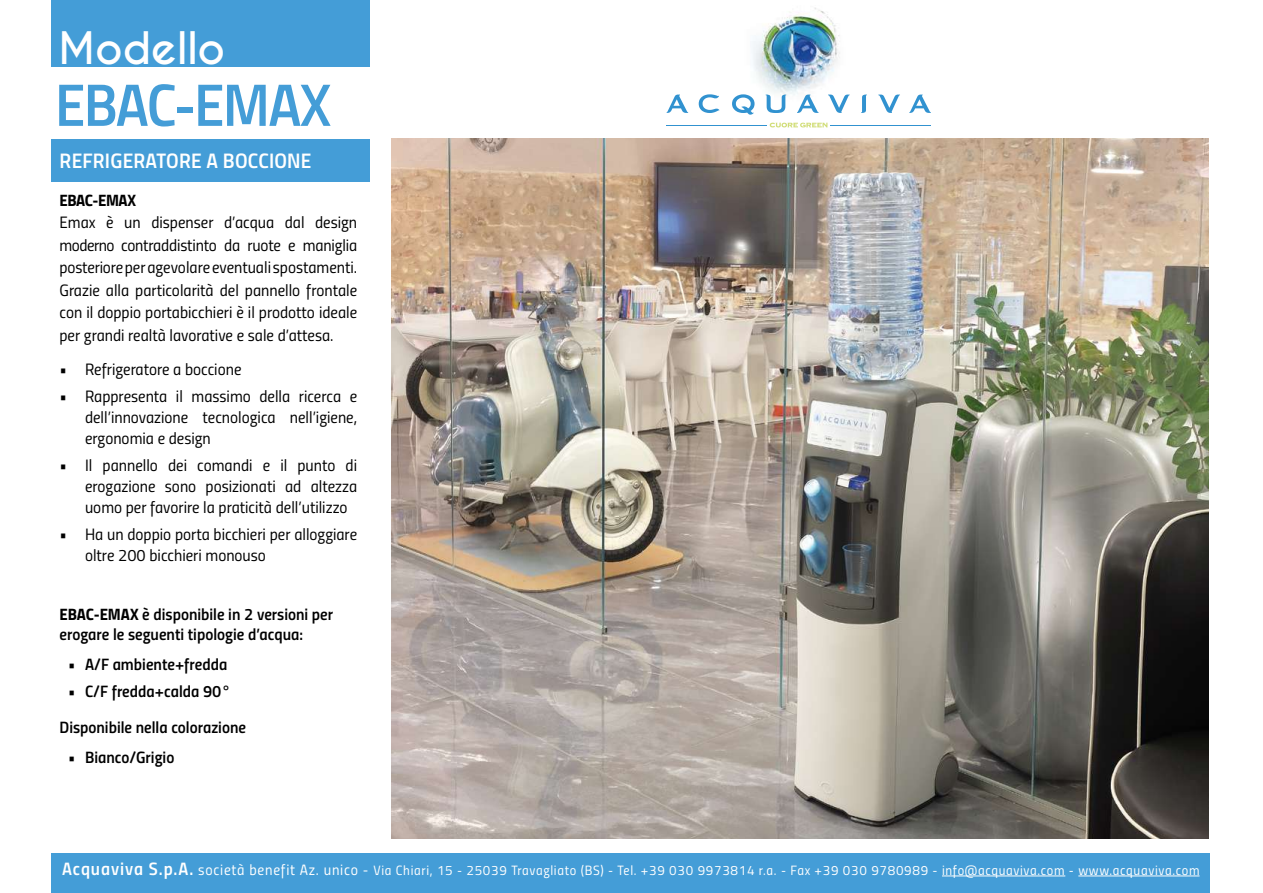
<style>
.page{position:relative;width:1263px;height:893px;background:#fff}
.page>*{position:absolute;margin:0;border:0;box-sizing:border-box;transform-origin:0 0}
.t1{font:60px "Titillium Semibold Upright";letter-spacing:-.025em;color:#449dd7}
.t2{font:700 42px "Caviar Dreams";color:#fff}
.t3{font:21px "Titillium Semibold Upright";letter-spacing:.01em;color:#fff}
.t4{font:16.5px/22.5px "Titillium Regular Upright";color:#000;text-align:justify}
.t5{font:16.5px/19.8px "Titillium Semibold Upright";color:#000}
.t6{font:16.5px "Titillium Bold Upright";letter-spacing:-.02em;color:#000}
.t7{font:13.5px "Titillium Regular Upright";letter-spacing:.05em;color:#fff}
.s1{font-family:"Titillium Bold Upright"}
.s2{font-family:"Titillium Semibold Upright";font-size:18px}
.s3{font-size:15px}
</style>
<div class="page">
<img style="left:391px;top:139px;width:818px;height:700px">
<div style="left:51px;top:139px;width:319px;height:43px;background:#449dd7"></div>
<div style="left:51px;top:853px;width:1158px;height:40px;background:#449dd7"></div>
<img style="left:752px;top:8px;width:115px;height:98px">
<svg style="left:770px;top:122px;width:58px;height:6px"></svg>
<hr style="left:666px;top:125px;width:101px;height:1px;background:#3192d0">
<hr style="left:831px;top:125px;width:100px;height:1px;background:#3192d0">
<svg style="left:878px;top:95px;width:22px;height:18px"></svg>
<svg style="left:732px;top:94px;width:22px;height:21px"></svg>
<svg style="left:828px;top:95px;width:22px;height:18px"></svg>
<svg style="left:666px;top:95px;width:22px;height:18px"></svg>
<svg style="left:797px;top:95px;width:21px;height:18px"></svg>
<svg style="left:909px;top:95px;width:22px;height:18px"></svg>
<svg style="left:766px;top:95px;width:20px;height:18px"></svg>
<svg style="left:861px;top:95px;width:6px;height:18px"></svg>
<svg style="left:699px;top:94px;width:20px;height:19px"></svg>
<div style="left:51px;top:0;width:319px;height:67px;background:#449dd7"></div>
<hr style="left:942px;top:876px;width:123px;height:1px;background:#fff">
<hr style="left:1078px;top:876px;width:121px;height:1px;background:#fff">
<h2 class="t2" style="left:58px;top:22px;width:168px">Modello</h2>
<h1 class="t1" style="left:55px;top:59px;width:278px">EBAC-EMAX</h1>
<p class="t3" style="left:60px;top:145px;width:253px">REFRIGERATORE A BOCCIONE</p>
<p class="t6" style="left:60px;top:187px;width:78px">EBAC-EMAX</p>
<p class="t4" style="left:60px;top:210px;width:299px">Emax è un dispenser d’acqua dal design moderno contraddistinto da ruote e maniglia posteriore per agevolare eventuali spostamenti.<br>Grazie alla particolarità del pannello frontale con il doppio portabicchieri è il prodotto ideale per grandi realtà lavorative e sale d’attesa.</p>
<p class="t4" style="left:60px;top:357px;width:183px">• Refrigeratore a boccione</p>
<p class="t4" style="left:85px;top:385px;width:274px;line-height:21px;text-indent:-26px">• Rappresenta il massimo della ricerca e dell’innovazione tecnologica nell’igiene, ergonomia e design</p>
<p class="t4" style="left:85px;top:454px;width:274px;line-height:21px;text-indent:-26px">• Il pannello dei comandi e il punto di erogazione sono posizionati ad altezza uomo per favorire la praticità dell’utilizzo</p>
<p class="t4" style="left:85px;top:523px;width:274px;line-height:21px;text-indent:-26px">• Ha un doppio porta bicchieri per alloggiare oltre 200 bicchieri monouso</p>
<p class="t5" style="left:60px;top:604px;width:275px"><span class="s1">EBAC-EMAX</span> è disponibile in 2 versioni per erogare le seguenti tipologie d’acqua:</p>
<p class="t5" style="left:68px;top:654px;width:161px">• A/F ambiente+fredda</p>
<p class="t5" style="left:60px;top:672px;width:188px;line-height:36px;text-align:center">• C/F fredda+calda 90°<br>Disponibile nella colorazione</p>
<p class="t5" style="left:68px;top:747px;width:108px">• Bianco/Grigio</p>
<p class="t7" style="left:62px;top:860px;width:1139px"><span class="s2">Acquaviva S.p.A.</span> <span class="s3">società benefit Az. unico -</span> Via Chiari, 15 - 25039 Travagliato (BS) - Tel. +39 030 9973814 r.a. - Fax +39 030 9780989 - info@acquaviva.com - www.acquaviva.com</p>
</div>
